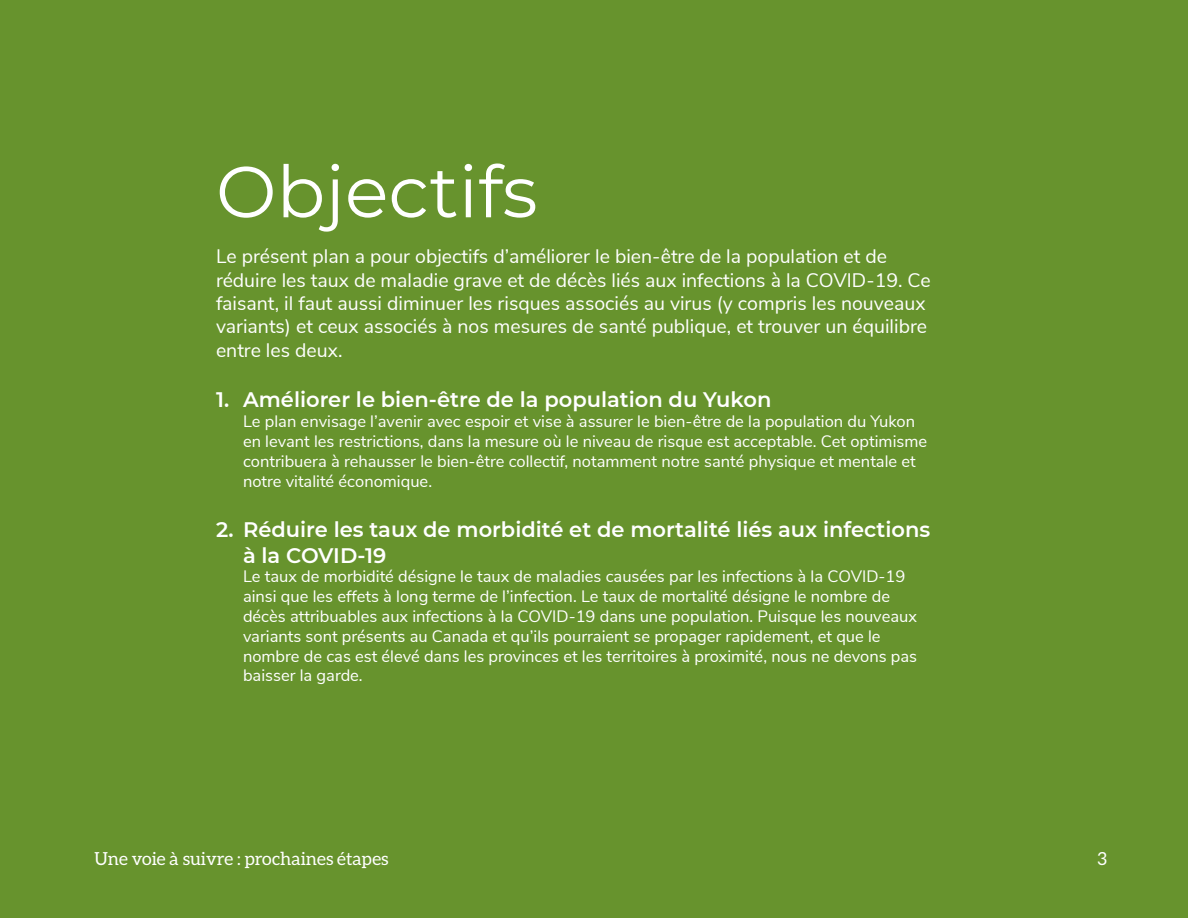
<style>
.page{position:relative;width:1188px;height:918px;background:#67932d}
.page>*{position:absolute;margin:0;border:0;box-sizing:border-box;transform-origin:0 0}
.Heading_1{font:72px "Montserrat";color:#fff}
.t1{font:600 21px/25.2px "Montserrat";color:#fff}
.t2{font:19.5px/23.4px "Nunito Sans";color:#fff}
.t3{font:18px "Aleo";color:#fff}
.t4{font:16.5px/19.8px "Nunito Sans";color:#fff}
</style>
<div class="page">
<p class="Heading_1" style="left:216px;top:142px;width:323px">Objectifs</p>
<p class="t2" style="left:216px;top:244px;width:716px">Le présent plan a pour objectifs d’améliorer le bien-être de la population et de réduire les taux de maladie grave et de décès liés aux infections à la COVID-19. Ce faisant, il faut aussi diminuer les risques associés au virus (y compris les nouveaux variants) et ceux associés à nos mesures de santé publique, et trouver un équilibre entre les deux.</p>
<p class="t1" style="left:216px;top:387px;width:557px">1. Améliorer le bien-être de la population du Yukon</p>
<p class="t4" style="left:243px;top:411px;width:686px">Le plan envisage l’avenir avec espoir et vise à assurer le bien-être de la population du Yukon en levant les restrictions, dans la mesure où le niveau de risque est acceptable. Cet optimisme contribuera à rehausser le bien-être collectif, notamment notre santé physique et mentale et notre vitalité économique.</p>
<p class="t1" style="left:243px;top:516px;width:689px;text-indent:-27px">2. Réduire les taux de morbidité et de mortalité liés aux infections à la COVID-19</p>
<p class="t4" style="left:243px;top:566px;width:676px">Le taux de morbidité désigne le taux de maladies causées par les infections à la COVID-19 ainsi que les effets à long terme de l’infection. Le taux de mortalité désigne le nombre de décès attribuables aux infections à la COVID-19 dans une population. Puisque les nouveaux variants sont présents au Canada et qu’ils pourraient se propager rapidement, et que le nombre de cas est élevé dans les provinces et les territoires à proximité, nous ne devons pas baisser la garde.</p>
<p class="t3" style="left:94px;top:848px;width:296px">Une voie à suivre : prochaines étapes</p>
<p class="t3" style="left:1097px;top:848px;width:11px">3</p>
</div>
